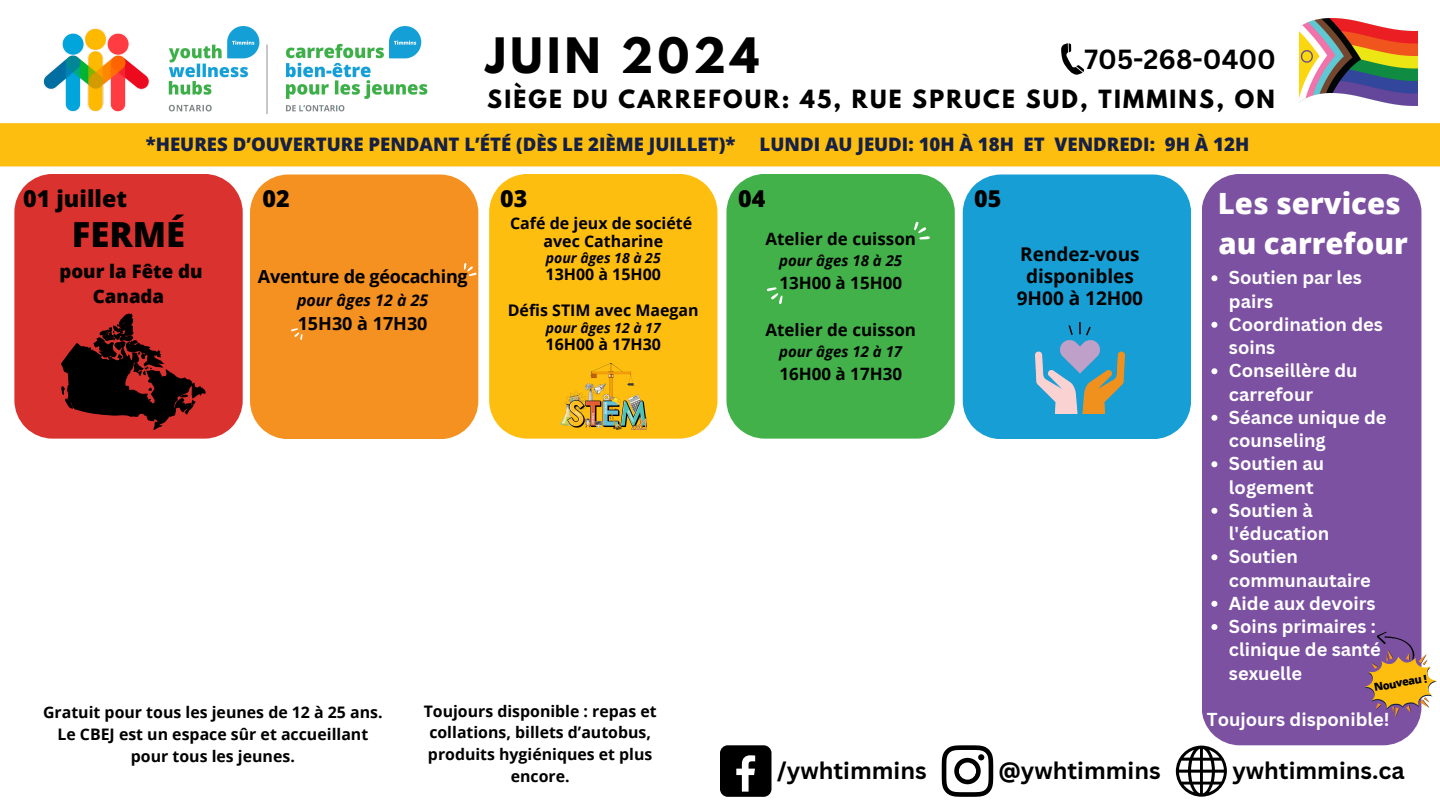
<style>
.page{position:relative;width:1440px;height:810px;background:#fff}
.page>*{position:absolute;margin:0;border:0;box-sizing:border-box;transform-origin:0 0}
.t1{font:700 43.2px "League Spartan";letter-spacing:.1em;color:#000}
.t2{font:800 34.6px "Open Sans";color:#000}
.t3{font:800 29.3px/40.5px "Open Sans";color:#fff}
.t4{font:700 26.9px "Canva Sans";color:#000}
.t5{font:700 23.4px "Canva Sans";color:#000}
.t6{font:800 23.2px "Open Sans";color:#000}
.t7{font:700 22.2px "League Spartan";letter-spacing:.1em;color:#000}
.t8{font:700 19px/21.8px "Open Sans";color:#000;text-align:center}
.t9{font:800 18.6px "Open Sans";color:#152046}
.t10{font:800 18.6px/25.5px "Open Sans";color:#000;text-align:center}
.t11{font:700 18.3px/23.2px "Canva Sans";color:#fff}
.t12{font:700 18px "Open Sans";letter-spacing:-.015em;color:#000}
.t13{font:700 17px "Open Sans";color:#000}
.t14{font:700 16px "Open Sans";color:#000}
.t15{font:italic 700 16px "Open Sans";color:#000}
.t16{font:700 15.9px/21.8px "Open Sans";color:#000;text-align:center}
.t17{font:italic 700 15px "Open Sans";color:#000}
.t18{font:italic 700 14px "Open Sans";color:#000}
.t19{font:800 11px "Open Sans";color:#000}
</style>
<div class="page">
<div style="left:14px;top:174px;width:229px;height:265px;background:#d9322f"></div>
<div style="left:250px;top:175px;width:228px;height:264px;background:#f49121"></div>
<div style="left:489px;top:174px;width:228px;height:265px;background:#febe10"></div>
<div style="left:726px;top:174px;width:229px;height:265px;background:#42b149"></div>
<div style="left:963px;top:175px;width:228px;height:264px;background:#179fd5"></div>
<div style="left:1202px;top:174px;width:219px;height:571px;background:#7c51a1"></div>
<svg style="left:942px;top:745px;width:51px;height:52px"></svg>
<div style="left:720px;top:745px;width:52px;height:52px;background:#000;border-radius:8px"></div>
<svg style="left:736px;top:755px;width:19px;height:37px"></svg>
<svg style="left:1176px;top:745px;width:51px;height:52px"></svg>
<svg style="left:1061px;top:43px;width:23px;height:32px"></svg>
<svg style="left:464px;top:263px;width:13px;height:13px"></svg>
<svg style="left:291px;top:328px;width:12px;height:12px"></svg>
<svg style="left:914px;top:221px;width:16px;height:20px"></svg>
<svg style="left:767px;top:287px;width:16px;height:17px"></svg>
<svg style="left:1211px;top:275px;width:6px;height:6px"></svg>
<svg style="left:1211px;top:322px;width:6px;height:6px"></svg>
<svg style="left:1211px;top:368px;width:6px;height:6px"></svg>
<svg style="left:1211px;top:415px;width:6px;height:6px"></svg>
<svg style="left:1211px;top:461px;width:6px;height:6px"></svg>
<svg style="left:1211px;top:508px;width:6px;height:6px"></svg>
<svg style="left:1211px;top:554px;width:6px;height:6px"></svg>
<svg style="left:1211px;top:601px;width:6px;height:6px"></svg>
<svg style="left:1211px;top:624px;width:6px;height:6px"></svg>
<svg style="left:1362px;top:628px;width:75px;height:90px"></svg>
<img style="left:43px;top:26px;width:385px;height:88px">
<img style="left:1299px;top:18px;width:118px;height:88px">
<svg style="left:61px;top:314px;width:144px;height:115px;background:#771b19"></svg>
<img style="left:1036px;top:322px;width:88px;height:92px">
<div style="left:0;top:123px;width:1440px;height:43px;background:#febe10"></div>
<img style="left:560px;top:363px;width:86px;height:66px">
<p class="t1" style="left:486px;top:34px;width:275px">JUIN 2024</p>
<p class="t7" style="left:487px;top:88px;width:789px">SIÈGE DU CARREFOUR: 45, RUE SPRUCE SUD, TIMMINS, ON</p>
<p class="t4" style="left:1085px;top:40px;width:193px">705-268-0400</p>
<p class="t9" style="left:146px;top:131px;width:591px">*HEURES D’OUVERTURE PENDANT L’ÉTÉ (DÈS LE 2IÈME JUILLET)*</p>
<p class="t9" style="left:760px;top:131px;width:491px">LUNDI AU JEUDI: 10H À 18H ET VENDREDI: 9H À 12H</p>
<p class="t6" style="left:23px;top:182px;width:105px">01 juillet</p>
<p class="t6" style="left:262px;top:182px;width:29px">02</p>
<p class="t6" style="left:500px;top:182px;width:29px">03</p>
<p class="t6" style="left:738px;top:182px;width:29px">04</p>
<p class="t6" style="left:974px;top:182px;width:29px">05</p>
<p class="t3" style="left:1218px;top:182px;width:191px">Les services au carrefour</p>
<p class="t2" style="left:72px;top:210px;width:115px">FERMÉ</p>
<p class="t10" style="left:59px;top:258px;width:145px">pour la Fête du<br>Canada</p>
<p class="t14" style="left:510px;top:212px;width:184px">Café de jeux de société</p>
<p class="t14" style="left:543px;top:230px;width:121px">avec Catharine</p>
<p class="t18" style="left:546px;top:248px;width:116px">pour âges 18 à 25</p>
<h6 class="t14" style="left:546px;top:263px;width:117px">13H00 à 15H00</h6>
<p class="t14" style="left:508px;top:299px;width:193px">Défis STIM avec Maegan</p>
<h2 class="t18" style="left:546px;top:318px;width:116px">pour âges 12 à 17</h2>
<p class="t14" style="left:546px;top:333px;width:117px">16H00 à 17H30</p>
<p class="t13" style="left:765px;top:227px;width:152px">Atelier de cuisson</p>
<h2 class="t17" style="left:779px;top:250px;width:124px">pour âges 18 à 25</h2>
<h3 class="t13" style="left:779px;top:271px;width:124px">13H00 à 15H00</h3>
<h5 class="t13" style="left:765px;top:318px;width:152px">Atelier de cuisson</h5>
<h4 class="t17" style="left:779px;top:341px;width:124px">pour âges 12 à 17</h4>
<h6 class="t13" style="left:779px;top:362px;width:124px">16H00 à 17H30</h6>
<p class="t8" style="left:1017px;top:243px;width:128px">Rendez-vous disponibles<br>9H00 à 12H00</p>
<p class="t12" style="left:258px;top:264px;width:211px">Aventure de géocaching</p>
<p class="t15" style="left:297px;top:289px;width:133px">pour âges 12 à 25</p>
<p class="t12" style="left:298px;top:310px;width:131px">15H30 à 17H30</p>
<p class="t11" style="left:1229px;top:266px;width:134px">Soutien par les pairs</p>
<p class="t11" style="left:1229px;top:312px;width:155px">Coordination des soins</p>
<p class="t11" style="left:1229px;top:359px;width:130px">Conseillère du carrefour</p>
<h6 class="t11" style="left:1229px;top:405px;width:159px">Séance unique de counseling</h6>
<p class="t11" style="left:1229px;top:452px;width:97px">Soutien au logement</p>
<p class="t11" style="left:1229px;top:498px;width:102px">Soutien à l'éducation</p>
<p class="t11" style="left:1229px;top:545px;width:143px">Soutien communautaire</p>
<p class="t11" style="left:1229px;top:591px;width:148px">Aide aux devoirs</p>
<p class="t11" style="left:1229px;top:614px;width:154px">Soins primaires : clinique de santé sexuelle</p>
<p class="t11" style="left:1207px;top:707px;width:184px">Toujours disponible!</p>
<p class="t19" style="left:1373px;top:680px;width:55px;rotate:-10deg">Nouveau !</p>
<p class="t16" style="left:424px;top:700px;width:234px">Toujours disponible : repas et collations, billets d’autobus, produits hygiéniques et plus encore.</p>
<p class="t16" style="left:43px;top:701px;width:341px">Gratuit pour tous les jeunes de 12 à 25 ans.</p>
<p class="t16" style="left:57px;top:723px;width:312px">Le CBEJ est un espace sûr et accueillant pour tous les jeunes.</p>
<p class="t5" style="left:777px;top:754px;width:151px">/ywhtimmins</p>
<p class="t5" style="left:999px;top:754px;width:164px">@ywhtimmins</p>
<h1 class="t5" style="left:1232px;top:754px;width:174px">ywhtimmins.ca</h1>
</div>
